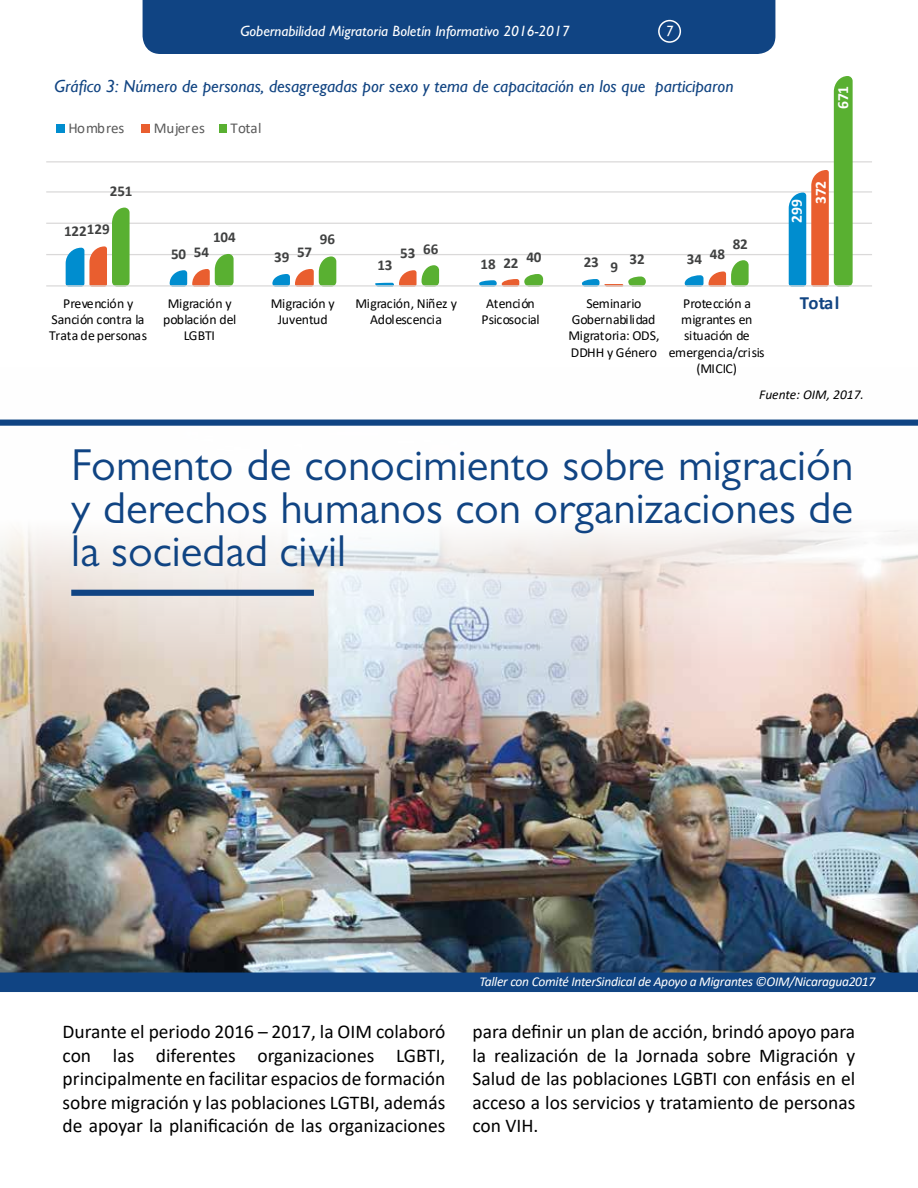
<style>
.page{position:relative;width:918px;height:1188px;background:#fff}
.page>*{position:absolute;margin:0;border:0;box-sizing:border-box;transform-origin:0 0}
.t1{font:45px/43.2px "Gill Sans MT Pro";color:#104483;text-align:justify}
.t2{font:19.5px/23.4px "Calibri";color:#000;text-align:justify}
.t3{font:700 18.75px "Calibri";letter-spacing:-.005em;color:#114482}
.t4{font:italic 17.4px "Gill Sans";color:#114482}
.t5{font:700 15.6px "Calibri";letter-spacing:-.005em;color:#fff}
.t6{font:italic 500 15px "Gill Sans MT Pro";color:#fff}
.t7{font:700 15px "Calibri";letter-spacing:-.005em;color:#404141}
.t8{font:15px "Calibri";color:#5a5a5a}
.t9{font:13.8px/16.4px "Calibri";letter-spacing:-.025em;color:#000;text-align:center}
.t10{font:13.8px/16.4px "Calibri";letter-spacing:.015em;color:#000;text-align:center}
.t11{font:italic 13.5px "Calibri";letter-spacing:-.02em;color:#fff}
.t12{font:italic 13.5px "Calibri";color:#000}
</style>
<div class="page">
<hr style="left:46px;top:161px;width:826px;height:1px;background:#dad9d9">
<hr style="left:46px;top:191px;width:826px;height:2px;background:#dad9d9">
<hr style="left:46px;top:223px;width:826px;height:1px;background:#dad9d9">
<hr style="left:46px;top:254px;width:826px;height:1px;background:#dad9d9">
<svg style="left:66px;top:222px;width:23px;height:63px"></svg>
<svg style="left:89px;top:191px;width:23px;height:94px"></svg>
<svg style="left:112px;top:76px;width:741px;height:209px"></svg>
<hr style="left:46px;top:285px;width:826px;height:2px;background:#dad9d9">
<div style="left:56px;top:124px;width:9px;height:9px;background:#008dcf"></div>
<div style="left:142px;top:124px;width:8px;height:9px;background:#e95e2f"></div>
<div style="left:219px;top:124px;width:8px;height:9px;background:#59b031"></div>
<img style="left:0;top:419px;width:918px;height:554px">
<div style="left:71px;top:590px;width:243px;height:6px;background:#104483"></div>
<div style="left:0;top:973px;width:918px;height:19px;background:#104483"></div>
<div style="left:0;top:420px;width:918px;height:6px;background:#104483"></div>
<div style="left:143px;top:0;width:632px;height:54px;background:#104483"></div>
<div style="left:658px;top:20px;width:23px;height:23px;border:2px solid #fff;border-radius:50%"></div>
<p class="t6" style="left:240px;top:22px;width:331px">Gobernabilidad Migratoria Boletín Informativo 2016-2017</p>
<p class="t6" style="left:666px;top:22px;width:9px">7</p>
<p class="t4" style="left:55px;top:76px;width:680px">Gráfico 3: Número de personas, desagregadas por sexo y tema de capacitación en los que participaron</p>
<p class="t8" style="left:68px;top:117px;width:58px">Hombres</p>
<p class="t8" style="left:154px;top:117px;width:52px">Mujeres</p>
<p class="t8" style="left:231px;top:117px;width:32px">Total</p>
<p class="t7" style="left:110px;top:180px;width:24px">251</p>
<p class="t7" style="left:87px;top:218px;width:24px">129</p>
<p class="t7" style="left:64px;top:221px;width:24px">122</p>
<p class="t7" style="left:213px;top:226px;width:24px">104</p>
<p class="t7" style="left:320px;top:229px;width:17px">96</p>
<p class="t7" style="left:423px;top:238px;width:17px">66</p>
<p class="t7" style="left:194px;top:242px;width:17px">54</p>
<p class="t7" style="left:297px;top:241px;width:17px">57</p>
<p class="t7" style="left:400px;top:242px;width:17px">53</p>
<p class="t7" style="left:171px;top:243px;width:17px">50</p>
<p class="t7" style="left:274px;top:247px;width:17px">39</p>
<p class="t7" style="left:526px;top:246px;width:17px">40</p>
<p class="t7" style="left:630px;top:249px;width:17px">32</p>
<p class="t7" style="left:377px;top:255px;width:17px">13</p>
<p class="t7" style="left:481px;top:253px;width:17px">18</p>
<p class="t7" style="left:584px;top:252px;width:17px">23</p>
<p class="t7" style="left:687px;top:248px;width:17px">34</p>
<p class="t7" style="left:503px;top:252px;width:17px">22</p>
<p class="t7" style="left:610px;top:256px;width:9px">9</p>
<p class="t7" style="left:710px;top:244px;width:17px">48</p>
<p class="t7" style="left:733px;top:233px;width:17px">82</p>
<p class="t5" style="left:832px;top:109px;width:25px;rotate:-90deg">671</p>
<p class="t5" style="left:786px;top:223px;width:25px;rotate:-90deg">299</p>
<p class="t5" style="left:810px;top:204px;width:25px;rotate:-90deg">372</p>
<p class="t10" style="left:49px;top:294px;width:100px">Prevención y<br>Sanción contra la<br>Trata de personas</p>
<p class="t9" style="left:163px;top:294px;width:75px">Migración y población del<br>LGBTI</p>
<p class="t9" style="left:271px;top:294px;width:65px">Migración y<br>Juventud</p>
<p class="t9" style="left:356px;top:294px;width:103px">Migración, Niñez y<br>Adolescencia</p>
<p class="t9" style="left:481px;top:294px;width:60px">Atención<br>Psicosocial</p>
<p class="t9" style="left:568px;top:294px;width:93px">Seminario<br>Gobernabilidad<br>Migratoria: ODS,<br>DDHH y Género</p>
<p class="t9" style="left:669px;top:294px;width:97px">Protección a migrantes en situación de emergencia/crisis (MICIC)</p>
<p class="t3" style="left:800px;top:289px;width:41px">Total</p>
<p class="t12" style="left:759px;top:385px;width:106px">Fuente: OIM, 2017.</p>
<h1 class="t1" style="left:71px;top:443px;width:783px">Fomento de conocimiento sobre migración y derechos humanos con organizaciones de la sociedad civil</h1>
<p class="t11" style="left:480px;top:973px;width:397px">Taller con Comité InterSindical de Apoyo a Migrantes ©OIM/Nicaragua2017</p>
<p class="t2" style="left:63px;top:1020px;width:384px">Durante el periodo 2016 – 2017, la OIM colaboró con las diferentes organizaciones LGBTI, principalmente en facilitar espacios de formación sobre migración y las poblaciones LGTBI, además de apoyar la planificación de las organizaciones</p>
<p class="t2" style="left:472px;top:1020px;width:384px">para definir un plan de acción, brindó apoyo para la realización de la Jornada sobre Migración y Salud de las poblaciones LGBTI con enfásis en el acceso a los servicios y tratamiento de personas con VIH.</p>
</div>
